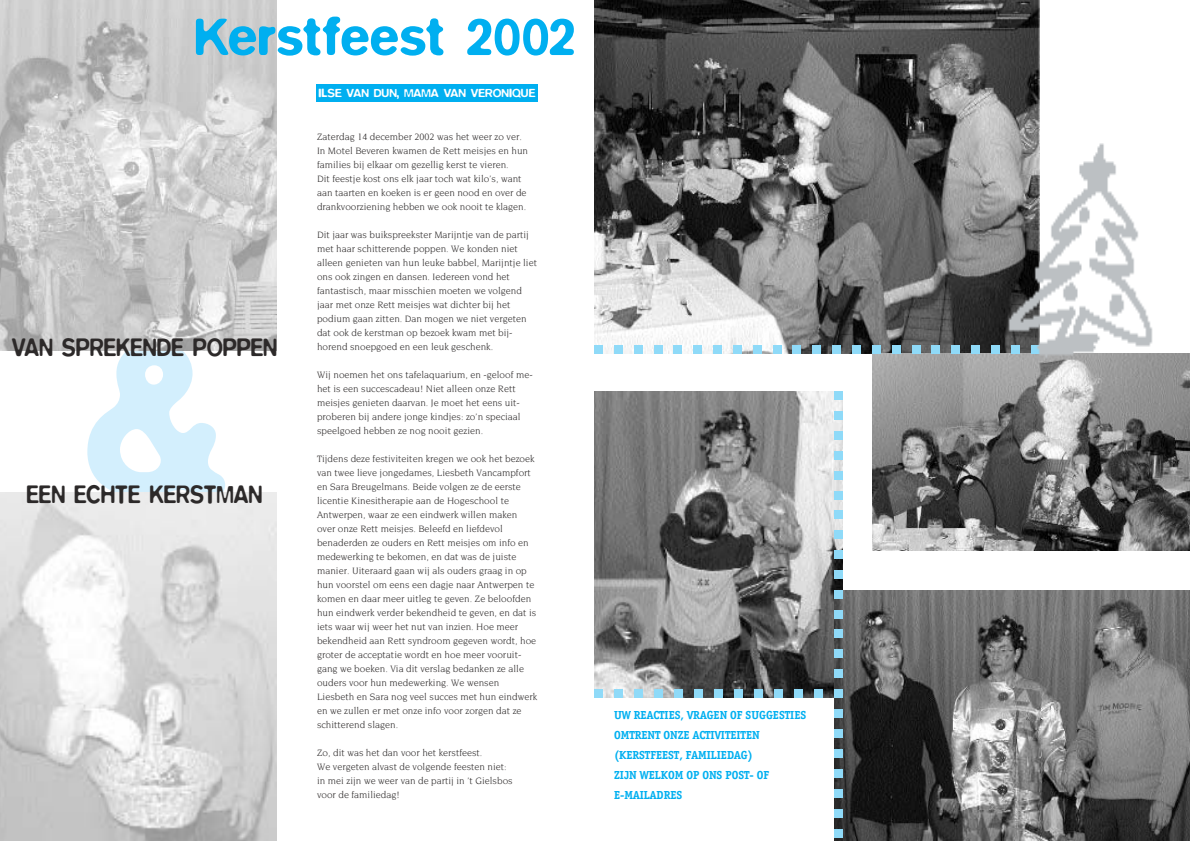
<style>
.page{position:relative;width:1190px;height:841px;background:#fff}
.page>*{position:absolute;margin:0;border:0;box-sizing:border-box;transform-origin:0 0}
.t1{font:500 220px "Blur";color:#d3effd}
.t2{font:500 54px "Blur";color:#00aff0}
.t3{font:500 26px "Blur";color:#2c2929;scale:.85 1}
.t4{font:700 12px/20px "Officina Serif";color:#00aff0}
.t5{font:500 12px "Blur";color:#fff}
.t6{font:10px/14px "Novarese";color:#2c2929}
</style>
<div class="page">
<img style="left:594px;top:392px;width:249px;height:306px">
<img style="left:594px;top:0;width:445px;height:353px">
<img style="left:834px;top:590px;width:356px;height:251px">
<img style="left:0;top:492px;width:277px;height:349px">
<img style="left:0;top:0;width:277px;height:351px">
<div style="left:316px;top:84px;width:222px;height:17px;background:#00aff0"></div>
<div style="left:834px;top:709px;width:9px;height:9px;background:#8fdaf8"></div>
<div style="left:834px;top:689px;width:9px;height:9px;background:#8fdaf8"></div>
<div style="left:834px;top:669px;width:9px;height:9px;background:#8fdaf8"></div>
<div style="left:834px;top:650px;width:9px;height:8px;background:#8fdaf8"></div>
<div style="left:834px;top:630px;width:9px;height:8px;background:#8fdaf8"></div>
<div style="left:834px;top:610px;width:9px;height:8px;background:#8fdaf8"></div>
<div style="left:834px;top:590px;width:9px;height:9px;background:#8fdaf8"></div>
<div style="left:834px;top:570px;width:9px;height:9px;background:#8fdaf8"></div>
<div style="left:834px;top:550px;width:9px;height:9px;background:#8fdaf8"></div>
<div style="left:834px;top:530px;width:9px;height:9px;background:#8fdaf8"></div>
<div style="left:834px;top:511px;width:9px;height:8px;background:#8fdaf8"></div>
<div style="left:834px;top:491px;width:9px;height:8px;background:#8fdaf8"></div>
<div style="left:834px;top:471px;width:9px;height:8px;background:#8fdaf8"></div>
<div style="left:834px;top:451px;width:9px;height:9px;background:#8fdaf8"></div>
<div style="left:834px;top:431px;width:9px;height:9px;background:#8fdaf8"></div>
<div style="left:834px;top:411px;width:9px;height:9px;background:#8fdaf8"></div>
<div style="left:834px;top:392px;width:9px;height:8px;background:#8fdaf8"></div>
<div style="left:614px;top:689px;width:9px;height:9px;background:#8fdaf8"></div>
<div style="left:594px;top:689px;width:9px;height:9px;background:#8fdaf8"></div>
<div style="left:634px;top:689px;width:9px;height:9px;background:#8fdaf8"></div>
<div style="left:654px;top:689px;width:9px;height:9px;background:#8fdaf8"></div>
<div style="left:674px;top:689px;width:9px;height:9px;background:#8fdaf8"></div>
<div style="left:694px;top:689px;width:9px;height:9px;background:#8fdaf8"></div>
<div style="left:714px;top:689px;width:9px;height:9px;background:#8fdaf8"></div>
<div style="left:734px;top:689px;width:9px;height:9px;background:#8fdaf8"></div>
<div style="left:754px;top:689px;width:9px;height:9px;background:#8fdaf8"></div>
<div style="left:774px;top:689px;width:9px;height:9px;background:#8fdaf8"></div>
<div style="left:794px;top:689px;width:9px;height:9px;background:#8fdaf8"></div>
<div style="left:814px;top:689px;width:9px;height:9px;background:#8fdaf8"></div>
<div style="left:834px;top:729px;width:9px;height:9px;background:#8fdaf8"></div>
<div style="left:834px;top:749px;width:9px;height:9px;background:#8fdaf8"></div>
<div style="left:834px;top:769px;width:9px;height:9px;background:#8fdaf8"></div>
<div style="left:834px;top:789px;width:9px;height:9px;background:#8fdaf8"></div>
<div style="left:834px;top:809px;width:9px;height:9px;background:#8fdaf8"></div>
<div style="left:834px;top:829px;width:9px;height:9px;background:#8fdaf8"></div>
<img style="left:872px;top:353px;width:318px;height:197px">
<div style="left:991px;top:345px;width:9px;height:8px;background:#8fdaf8"></div>
<div style="left:971px;top:345px;width:9px;height:8px;background:#8fdaf8"></div>
<div style="left:951px;top:345px;width:9px;height:8px;background:#8fdaf8"></div>
<div style="left:932px;top:345px;width:8px;height:8px;background:#8fdaf8"></div>
<div style="left:912px;top:345px;width:8px;height:8px;background:#8fdaf8"></div>
<div style="left:892px;top:345px;width:8px;height:8px;background:#8fdaf8"></div>
<div style="left:872px;top:345px;width:9px;height:8px;background:#8fdaf8"></div>
<div style="left:852px;top:345px;width:9px;height:8px;background:#8fdaf8"></div>
<div style="left:832px;top:345px;width:9px;height:8px;background:#8fdaf8"></div>
<div style="left:813px;top:345px;width:8px;height:8px;background:#8fdaf8"></div>
<div style="left:793px;top:345px;width:8px;height:8px;background:#8fdaf8"></div>
<div style="left:773px;top:345px;width:8px;height:8px;background:#8fdaf8"></div>
<div style="left:753px;top:345px;width:9px;height:8px;background:#8fdaf8"></div>
<div style="left:733px;top:345px;width:9px;height:8px;background:#8fdaf8"></div>
<div style="left:713px;top:345px;width:9px;height:8px;background:#8fdaf8"></div>
<div style="left:693px;top:345px;width:9px;height:8px;background:#8fdaf8"></div>
<div style="left:674px;top:345px;width:8px;height:8px;background:#8fdaf8"></div>
<div style="left:654px;top:345px;width:8px;height:8px;background:#8fdaf8"></div>
<div style="left:634px;top:345px;width:8px;height:8px;background:#8fdaf8"></div>
<div style="left:614px;top:345px;width:9px;height:8px;background:#8fdaf8"></div>
<div style="left:594px;top:345px;width:9px;height:8px;background:#8fdaf8"></div>
<img style="left:1000px;top:141px;width:168px;height:231px">
<h2 class="t2" style="left:194px;top:18px;width:383px">Kerstfeest 2002</h2>
<p class="t5" style="left:319px;top:88px;width:218px">ILSE VAN DUN, MAMA VAN VERONIQUE</p>
<h3 class="t3" style="left:12px;top:339px;width:314px">VAN SPREKENDE POPPEN</h3>
<h1 class="t1" style="left:82px;top:343px;width:148px">&amp;</h1>
<h3 class="t3" style="left:26px;top:486px;width:279px">EEN ECHTE KERSTMAN</h3>
<p class="t6" style="left:317px;top:130px;width:213px">Zaterdag 14 december 2002 was het weer zo ver.<br>In Motel Beveren kwamen de Rett meisjes en hun families bij elkaar om gezellig kerst te vieren.<br>Dit feestje kost ons elk jaar toch wat kilo’s, want aan taarten en koeken is er geen nood en over de drankvoorziening hebben we ook nooit te klagen.</p>
<p class="t6" style="left:317px;top:228px;width:222px">Dit jaar was buikspreekster Marijntje van de partij met haar schitterende poppen. We konden niet alleen genieten van hun leuke babbel, Marijntje liet ons ook zingen en dansen. Iedereen vond het fantastisch, maar misschien moeten we volgend jaar met onze Rett meisjes wat dichter bij het podium gaan zitten. Dan mogen we niet vergeten dat ook de kerstman op bezoek kwam met bij&shy;horend snoepgoed en een leuk geschenk.</p>
<p class="t6" style="left:317px;top:368px;width:217px">Wij noemen het ons tafelaquarium, en -geloof me&shy;het is een succescadeau! Niet alleen onze Rett meisjes genieten daarvan. Je moet het eens uit&shy;proberen bij andere jonge kindjes: zo’n speciaal speelgoed hebben ze nog nooit gezien.</p>
<p class="t6" style="left:317px;top:452px;width:222px">Tijdens deze festiviteiten kregen we ook het bezoek van twee lieve jongedames, Liesbeth Vancampfort en Sara Breugelmans. Beide volgen ze de eerste licentie Kinesitherapie aan de Hogeschool te Antwerpen, waar ze een eindwerk willen maken over onze Rett meisjes. Beleefd en liefdevol benaderden ze ouders en Rett meisjes om info en medewerking te bekomen, en dat was de juiste manier. Uiteraard gaan wij als ouders graag in op hun voorstel om eens een dagje naar Antwerpen te komen en daar meer uitleg te geven. Ze beloofden hun eindwerk verder bekendheid te geven, en dat is iets waar wij weer het nut van inzien. Hoe meer bekendheid aan Rett syndroom gegeven wordt, hoe groter de acceptatie wordt en hoe meer vooruit&shy;gang we boeken. Via dit verslag bedanken ze alle ouders voor hun medewerking. We wensen Liesbeth en Sara nog veel succes met hun eindwerk en we zullen er met onze info voor zorgen dat ze schitterend slagen.</p>
<p class="t6" style="left:317px;top:746px;width:197px">Zo, dit was het dan voor het kerstfeest.<br>We vergeten alvast de volgende feesten niet: in mei zijn we weer van de partij in ’t Gielsbos voor de familiedag!</p>
<p class="t4" style="left:614px;top:706px;width:194px">UW REACTIES, VRAGEN OF SUGGESTIES<br>OMTRENT ONZE ACTIVITEITEN (KERSTFEEST, FAMILIEDAG)<br>ZIJN WELKOM OP ONS POST- OF<br>E-MAILADRES</p>
</div>
